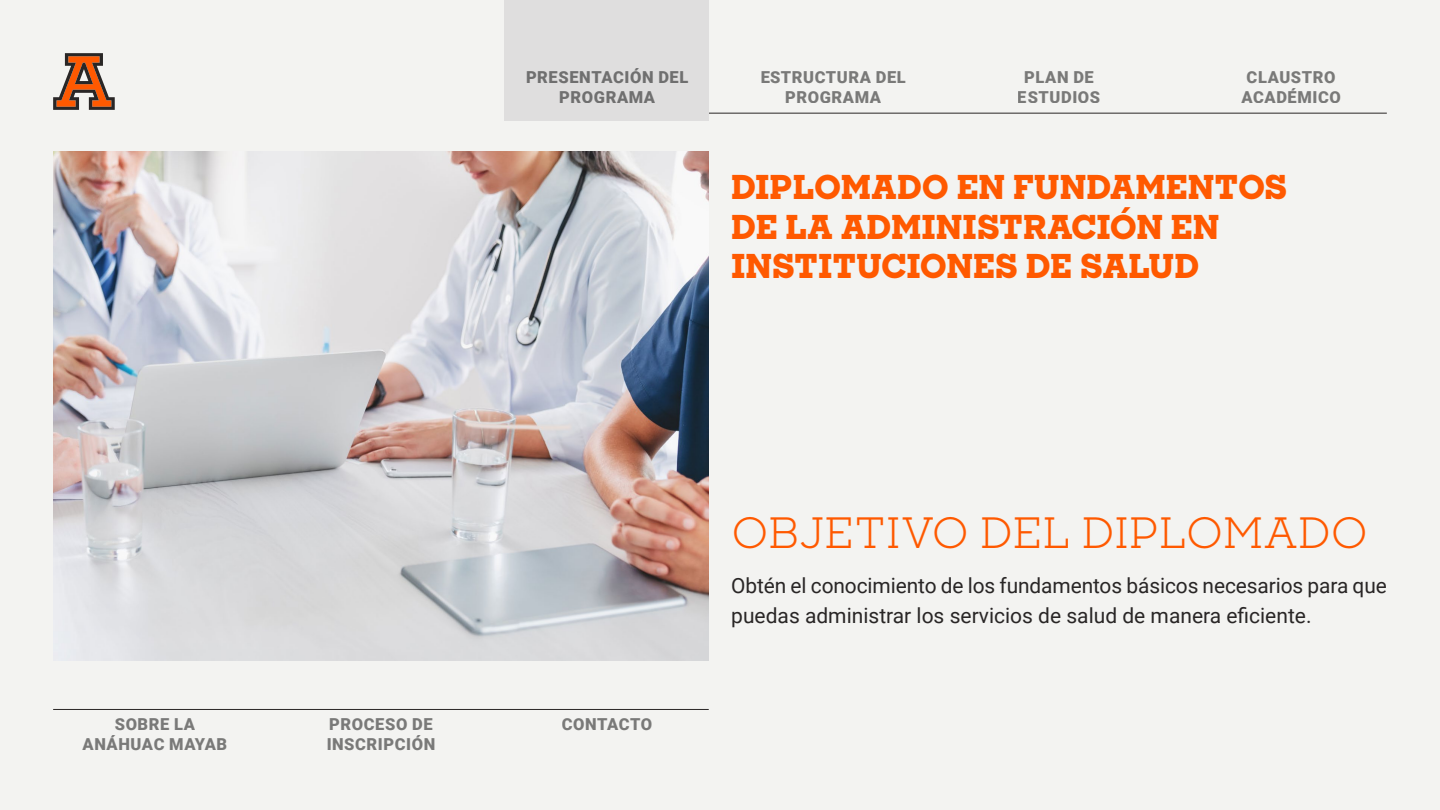
<style>
.page{position:relative;width:1440px;height:810px;background:#f3f3f1}
.page>*{position:absolute;margin:0;border:0;box-sizing:border-box;transform-origin:0 0}
.t1{font:42px "Sharp Slab";letter-spacing:-.01em;color:#ff5900}
.t2{font:800 33px/39.6px "Sharp Slab";color:#ff5900}
.t3{font:21px/30px "Roboto";letter-spacing:-.005em;color:#292626}
.t4{font:900 16.5px/19.8px "Roboto";letter-spacing:.035em;color:#000;text-align:center}
</style>
<div class="page">
<hr style="left:506px;top:113px;width:881px;height:1px;background:#292626">
<hr style="left:53px;top:709px;width:656px;height:1px;background:#292626">
<div style="left:504px;top:0;width:205px;height:121px;background:#dfdede"></div>
<img style="left:53px;top:152px;width:656px;height:509px">
<svg style="left:53px;top:53px;width:62px;height:57px"></svg>
<p class="t4" style="left:83px;top:714px;width:146px">SOBRE LA<br>ANÁHUAC MAYAB</p>
<p class="t4" style="left:526px;top:66px;width:164px">PRESENTACIÓN DEL<br>PROGRAMA</p>
<p class="t4" style="left:760px;top:66px;width:147px">ESTRUCTURA DEL<br>PROGRAMA</p>
<p class="t4" style="left:1018px;top:66px;width:84px">PLAN DE<br>ESTUDIOS</p>
<p class="t4" style="left:1241px;top:66px;width:101px">CLAUSTRO<br>ACADÉMICO</p>
<h2 class="t2" style="left:731px;top:167px;width:558px">DIPLOMADO EN FUNDAMENTOS<br>DE LA ADMINISTRACIÓN EN<br>INSTITUCIONES DE SALUD</h2>
<p class="t4" style="left:327px;top:714px;width:110px;text-align:left">PROCESO DE<br>INSCRIPCIÓN</p>
<p class="t4" style="left:562px;top:714px;width:92px">CONTACTO</p>
<h1 class="t1" style="left:731px;top:504px;width:639px">OBJETIVO DEL DIPLOMADO</h1>
<p class="t3" style="left:731px;top:570px;width:657px">Obtén el conocimiento de los fundamentos básicos necesarios para que puedas administrar los servicios de salud de manera eficiente.</p>
</div>
